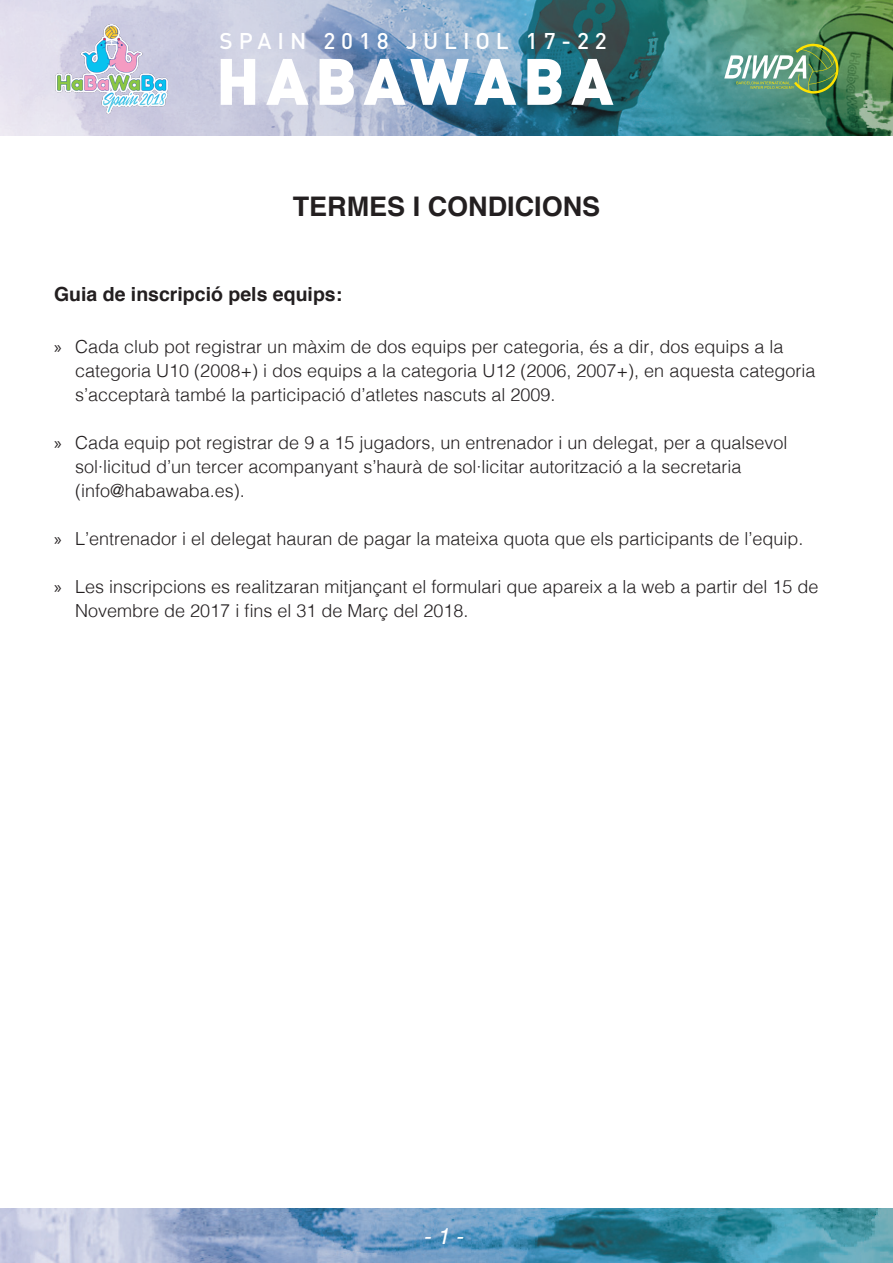
<style>
.page{position:relative;width:893px;height:1263px;background:#fff}
.page>*{position:absolute;margin:0;border:0;box-sizing:border-box;transform-origin:0 0}
.t1{font:900 64.5px "DIN Pro";letter-spacing:.1em;color:#fff}
.Estilo_de_párrafo_Bo{font:700 27px "Helvetica";color:#231f20}
.t2{font:500 22.5px "DIN Pro";letter-spacing:.26em;color:#fff}
.t3{font:italic 22.5px "Helvetica";color:#fff}
.Estilo_de_párrafo_Bo-2{font:700 19.5px "Helvetica";color:#231f20}
.t4{font:300 18px/24px "Helvetica";color:#231f20}
.s1{font-family:"Myriad Pro";font-weight:400}
</style>
<div class="page">
<img style="left:0;top:0;width:893px;height:135px">
<img style="left:54px;top:22px;width:115px;height:93px">
<svg style="left:724px;top:44px;width:115px;height:50px;background:#79a782"></svg>
<svg style="left:0;top:1209px;width:893px;height:54px;background:#6c9dba"></svg>
<p class="t2" style="left:220px;top:25px;width:389px">SPAIN 2018 JULIOL 17-22</p>
<p class="t1" style="left:216px;top:38px;width:399px">HABAWABA</p>
<p class="Estilo_de_párrafo_Bo" style="left:293px;top:185px;width:309px">TERMES I CONDICIONS</p>
<p class="Estilo_de_párrafo_Bo-2" style="left:54px;top:279px;width:290px">Guia de inscripció pels equips:</p>
<p class="t4" style="left:75px;top:333px;width:742px;text-indent:-21px"><span class="s1">»</span> Cada club pot registrar un màxim de dos equips per categoria, és a dir, dos equips a la categoria U10 (2008+) i dos equips a la categoria U12 (2006, 2007+), en aquesta categoria s’acceptarà també la participació d’atletes nascuts al 2009.</p>
<p class="t4" style="left:75px;top:429px;width:714px;text-indent:-21px"><span class="s1">»</span> Cada equip pot registrar de 9 a 15 jugadors, un entrenador i un delegat, per a qualsevol sol·licitud d’un tercer acompanyant s’haurà de sol·licitar autorització a la secretaria (info@habawaba.es).</p>
<p class="t4" style="left:54px;top:525px;width:751px"><span class="s1">»</span> L’entrenador i el delegat hauran de pagar la mateixa quota que els participants de l’equip.</p>
<p class="t4" style="left:75px;top:573px;width:745px;text-indent:-21px"><span class="s1">»</span> Les inscripcions es realitzaran mitjançant el formulari que apareix a la web a partir del 15 de<br>Novembre de 2017 i fins el 31 de Març del 2018.</p>
<p class="t3" style="left:423px;top:1219px;width:42px">- 1 -</p>
</div>
